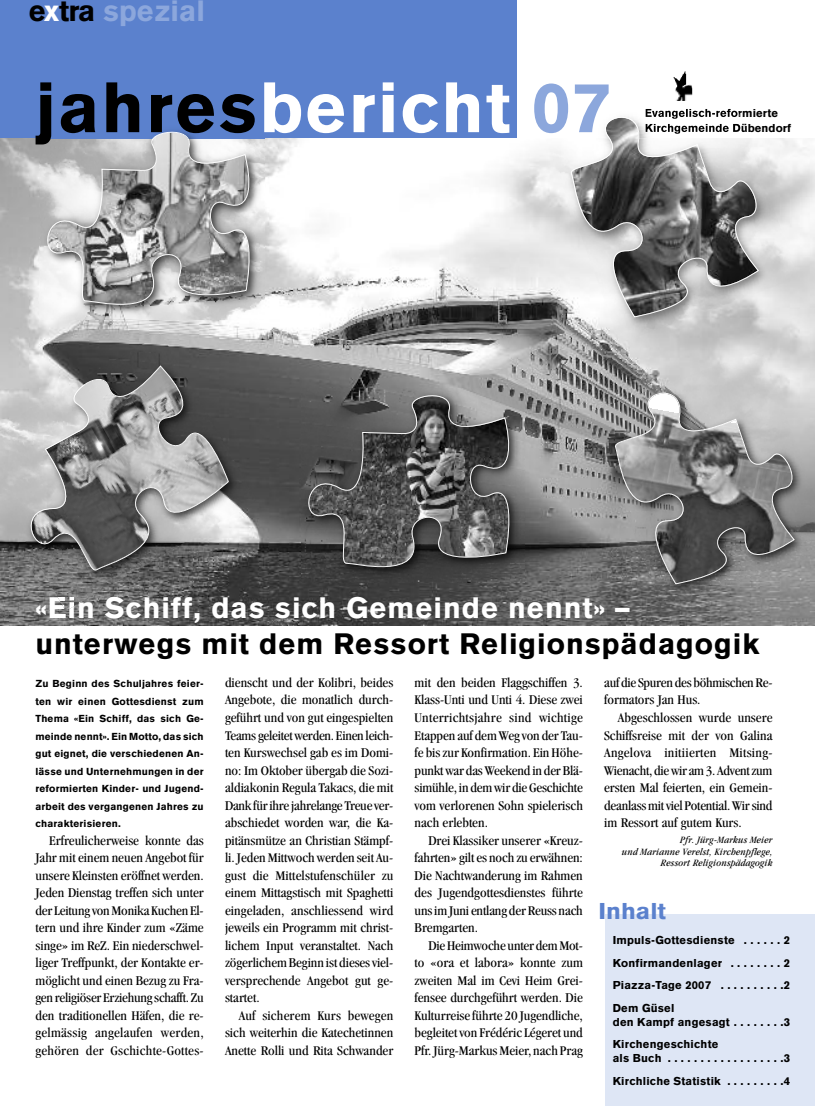
<style>
.page{position:relative;width:815px;height:1106px;background:#fff}
.page>*{position:absolute;margin:0;border:0;box-sizing:border-box;transform-origin:0 0}
.t1{font:900 69.88px "Akzidenz Grotesk";letter-spacing:.03em;color:#fff}
.t2{font:900 29px "Akzidenz Grotesk";letter-spacing:.035em;color:#000}
.t3{font:900 29px "Akzidenz Grotesk";letter-spacing:.035em;color:#fff}
.t4{font:900 28.88px "Akzidenz Grotesk";color:#8ca7dc}
.t5{font:900 22.5px "Akzidenz Grotesk";color:#5b81cd;scale:1.08 1}
.t6{font:condensed 13.75px/17.5px "Garamond";color:#000;text-align:justify;scale:1.08 1}
.t7{font:900 11.25px/22.6px "Akzidenz Grotesk";letter-spacing:.015em;color:#000}
.t8{font:900 10px/17.5px "Akzidenz Grotesk";letter-spacing:.015em;color:#000;text-align:justify}
.t9{font:italic condensed 10px/11.2px "Garamond";letter-spacing:.02em;color:#000;text-align:right;scale:1.08 1}
.s1{color:#000}
.s2{color:#fff}
.s3{color:#8ca7dc}
</style>
<div class="page">
<img style="left:0;top:138px;width:815px;height:487px">
<div style="left:0;top:0;width:517px;height:138px;background:#5b81cd"></div>
<div style="left:605px;top:914px;width:210px;height:192px;background:#dee6f5"></div>
<svg style="left:37px;top:130px;width:226px;height:189px"></svg>
<img style="left:0;top:333px;width:257px;height:278px">
<img style="left:57px;top:596px;width:26px;height:14px">
<svg style="left:14px;top:365px;width:217px;height:211px;background:#8b8b8b"></svg>
<svg style="left:298px;top:387px;width:225px;height:194px;background:#5a5a5a"></svg>
<img style="left:590px;top:349px;width:225px;height:260px">
<svg style="left:611px;top:380px;width:194px;height:206px;background:#898989"></svg>
<img style="left:673px;top:72px;width:20px;height:23px">
<img style="left:546px;top:138px;width:253px;height:205px">
<img style="left:674px;top:84px;width:18px;height:17px">
<svg style="left:566px;top:109px;width:203px;height:210px"></svg>
<h3 class="t4" style="left:29px;top:0;width:177px"><span class="s1">e</span><span class="s2">x</span><span class="s1">tra</span> spezial</h3>
<h1 class="t1" style="left:35px;top:82px;width:576px"><span class="s1">jahres</span>bericht <span class="s3">07</span></h1>
<h2 class="t3" style="left:35px;top:597px;width:596px">«Ein Schiff, das sich Gemeinde nennt» –</h2>
<h2 class="t2" style="left:35px;top:633px;width:726px">unterwegs mit dem Ressort Religionspädagogik</h2>
<p class="t8" style="left:35px;top:675px;width:170px">Zu Beginn des Schuljahres feier&shy;ten wir einen Gottesdienst zum Thema «Ein Schiff, das sich Ge&shy;meinde nennt». Ein Motto, das sich gut eignet, die verschiedenen An&shy;lässe und Unternehmungen in der reformierten Kinder- und Jugend&shy;arbeit des vergangenen Jahres zu charakterisieren.</p>
<p class="t6" style="left:35px;top:832px;width:157px;text-indent:14px">Erfreulicherweise konnte das Jahr mit einem neuen Angebot für unsere Kleinsten eröffnet werden.<br>Jeden Dienstag treffen sich unter derLeitungvonMonika Kuchen El&shy;tern und ihre Kinder zum «Zäme singe» im ReZ. Ein niederschwel&shy;liger Treffpunkt, der Kontakte er&shy;möglicht und einen Bezug zu Fra&shy;gen religiöser Erziehungschafft. Zu den traditionellen Häfen, die re&shy;gelmässig angelaufen werden, gehören der Gschichte-Gottes-</p>
<p class="t6" style="left:225px;top:675px;width:157px">dienscht und der Kolibri, beides Angebote, die monatlich durch&shy;geführt und von gut eingespielten Teamsgeleitetwerden. Einen leich&shy;ten Kurswechsel gab es im Domi&shy;no: Im Oktober übergab die Sozi&shy;aldiakonin Regula Takacs, diemit Dank fürihrejahrelange Treuever&shy;abschiedet worden war, die Ka&shy;pitänsmütze an Christian Stämpf&shy;li.JedenMittwochwerden seit Au&shy;gust die Mittelstufenschüler zu einem Mittagstisch mit Spaghetti eingeladen, anschliessend wird jeweils ein Programm mit christ&shy;lichem Input veranstaltet. Nach zögerlichemBeginn ist diesesviel&shy;versprechende Angebot gut ge&shy;startet.</p>
<p class="t6" style="left:225px;top:1007px;width:157px;text-indent:14px">Auf sicherem Kurs bewegen sich weiterhin die Katechetinnen Anette Rolli und Rita Schwander</p>
<p class="t6" style="left:415px;top:675px;width:157px">mit den beiden Flaggschiffen 3.<br>Klass-Unti und Unti 4. Diese zwei Unterrichtsjahre sind wichtige Etappen auf demWegvon der Tau&shy;fe biszur Konfirmation. EinHöhe&shy;punktwar dasWeekend in derBlä&shy;simühle, in demwir dieGeschichte vom verlorenen Sohn spielerisch nach erlebten.</p>
<p class="t6" style="left:415px;top:832px;width:157px;text-indent:14px">Drei Klassiker unserer «Kreuz&shy;fahrten» giltes noch zu erwähnen:<br>Die Nachtwanderung im Rahmen des Jugendgottesdienstes führte unsimJunientlang derReuss nach Bremgarten.</p>
<p class="t6" style="left:415px;top:937px;width:157px;text-indent:14px">DieHeimwoche unter demMot&shy;to «ora et labora» konnte zum zweiten Mal im Cevi Heim Grei&shy;fensee durchgeführt werden. Die Kulturreiseführte 20 Jugendliche, begleitetvon FrédéricLégeret und Pfr.Jürg-MarkusMeier, nach Prag</p>
<p class="t6" style="left:604px;top:675px;width:157px">auf dieSpuren des böhmischenRe&shy;formators Jan Hus.</p>
<p class="t6" style="left:604px;top:710px;width:157px;text-indent:14px">Abgeschlossen wurde unsere Schiffsreise mit der von Galina Angelova initiierten Mitsing-Wienacht, diewiram3. Adventzum ersten Mal feierten, ein Gemein&shy;deanlassmitviel Potential.Wirsind im Ressort auf gutem Kurs.</p>
<p class="t9" style="left:622px;top:835px;width:141px">Pfr. Jürg-Markus Meier<br>und Marianne Verelst, Kirchenpflege,<br>Ressort Religionspädagogik</p>
<h3 class="t5" style="left:599px;top:903px;width:64px">Inhalt</h3>
<p class="t7" style="left:613px;top:929px;width:179px;text-align:justify">Impuls-Gottesdienste . . . . . . 2<br>Konfirmandenlager . . . . . . . . 2<br>Piazza-Tage 2007 . . . . . . . . . .2<br>Dem Güsel</p>
<p class="t7" style="left:613px;top:1011px;width:179px">den Kampf angesagt . . . . . . . .3<br>Kirchengeschichte</p>
<p class="t7" style="left:613px;top:1047px;width:179px">alsBuch ..................3<br>Kirchliche Statistik . . . . . . . . .4</p>
</div>
